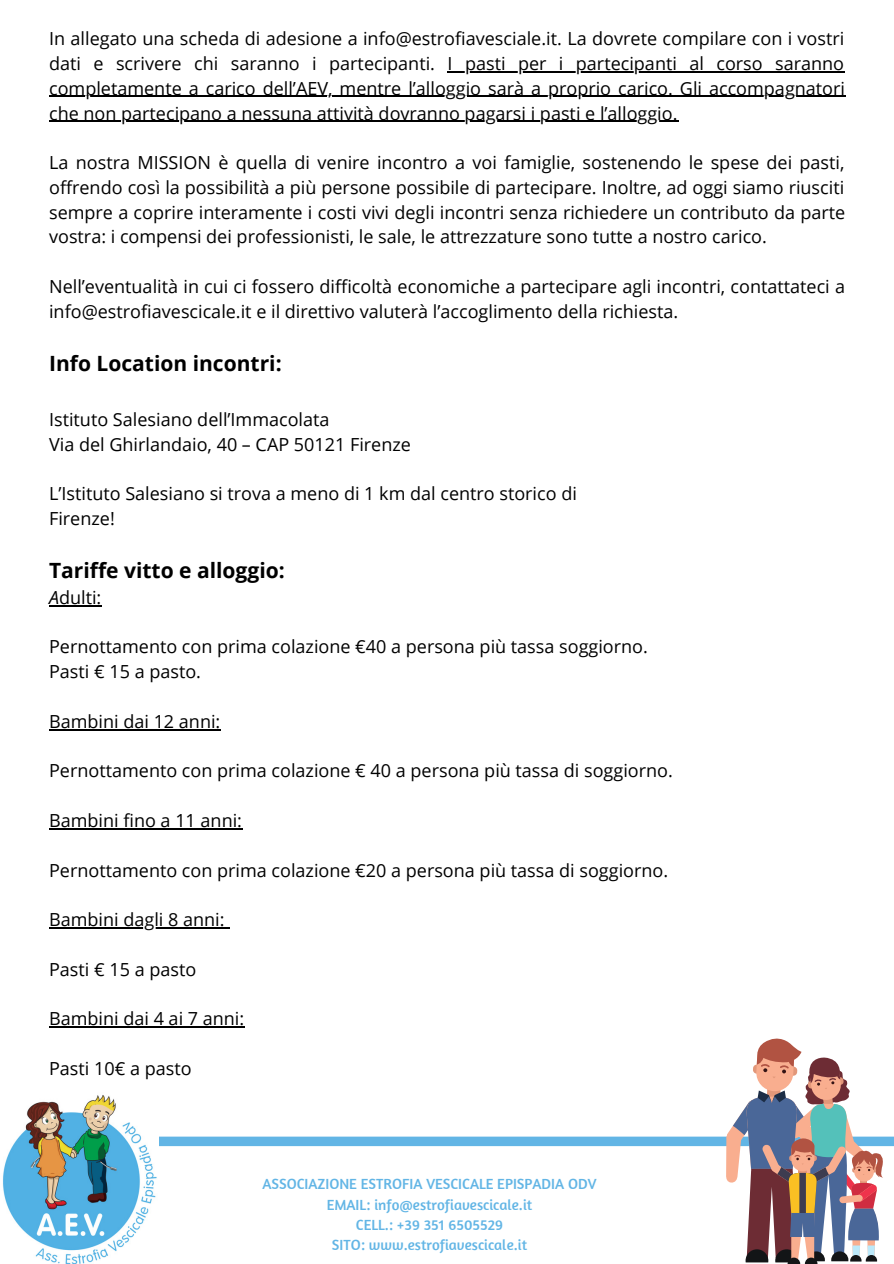
<style>
.page{position:relative;width:894px;height:1264px;background:#fff}
.page>*{position:absolute;margin:0;border:0;box-sizing:border-box;transform-origin:0 0}
.t1{font:700 21px "Open Sans";color:#000}
.t2{font:18px/24.8px "Open Sans";color:#000;text-align:justify}
.t3{font:15px "Amaranth";color:#62b5e5}
.s1{font-style:italic}
</style>
<div class="page">
<svg style="left:3px;top:1038px;width:890px;height:225px"></svg>
<hr style="left:447px;top:71px;width:328px;height:1px;background:#000">
<hr style="left:775px;top:71px;width:69px;height:1px;background:#000">
<hr style="left:49px;top:96px;width:795px;height:1px;background:#000">
<hr style="left:49px;top:121px;width:629px;height:1px;background:#000">
<hr style="left:59px;top:605px;width:42px;height:1px;background:#000">
<hr style="left:49px;top:729px;width:171px;height:1px;background:#000">
<hr style="left:49px;top:828px;width:193px;height:1px;background:#000">
<hr style="left:49px;top:927px;width:176px;height:1px;background:#000">
<hr style="left:49px;top:1026px;width:195px;height:1px;background:#000">
<p class="t2" style="left:49px;top:26px;width:797px">In allegato una scheda di adesione a info@estrofiavesciale.it. La dovrete compilare con i vostri dati e scrivere chi saranno i partecipanti. I pasti per i partecipanti al corso saranno completamente a carico dell’AEV, mentre l’alloggio sarà a proprio carico. Gli accompagnatori che non partecipano a nessuna attività dovranno pagarsi i pasti e l’alloggio.</p>
<p class="t2" style="left:49px;top:150px;width:797px">La nostra MISSION è quella di venire incontro a voi famiglie, sostenendo le spese dei pasti, offrendo così la possibilità a più persone possibile di partecipare. Inoltre, ad oggi siamo riusciti sempre a coprire interamente i costi vivi degli incontri senza richiedere un contributo da parte vostra: i compensi dei professionisti, le sale, le attrezzature sono tutte a nostro carico.</p>
<p class="t2" style="left:49px;top:274px;width:797px">Nell’eventualità in cui ci fossero difficoltà economiche a partecipare agli incontri, contattateci a info@estrofiavescicale.it e il direttivo valuterà l’accoglimento della richiesta.</p>
<p class="t1" style="left:49px;top:348px;width:234px">Info Location incontri:</p>
<p class="t2" style="left:49px;top:406px;width:282px">Istituto Salesiano dell’Immacolata</p>
<p class="t2" style="left:49px;top:431px;width:363px">Via del Ghirlandaio, 40 – CAP 50121 Firenze</p>
<p class="t2" style="left:49px;top:481px;width:529px">L’Istituto Salesiano si trova a meno di 1 km dal centro storico di</p>
<p class="t2" style="left:49px;top:505px;width:67px">Firenze!</p>
<p class="t1" style="left:49px;top:555px;width:237px">Tariffe vitto e alloggio:</p>
<p class="t2" style="left:49px;top:584px;width:54px"><span class="s1">A</span>dulti:</p>
<p class="t2" style="left:49px;top:634px;width:600px">Pernottamento con prima colazione €40 a persona più tassa soggiorno.</p>
<p class="t2" style="left:49px;top:659px;width:153px">Pasti € 15 a pasto.</p>
<p class="t2" style="left:49px;top:708px;width:173px">Bambini dai 12 anni:</p>
<p class="t2" style="left:49px;top:758px;width:625px">Pernottamento con prima colazione € 40 a persona più tassa di soggiorno.</p>
<p class="t2" style="left:49px;top:807px;width:194px">Bambini fino a 11 anni:</p>
<p class="t2" style="left:49px;top:857px;width:620px">Pernottamento con prima colazione €20 a persona più tassa di soggiorno.</p>
<p class="t2" style="left:49px;top:906px;width:177px">Bambini dagli 8 anni:</p>
<p class="t2" style="left:49px;top:956px;width:149px">Pasti € 15 a pasto</p>
<p class="t2" style="left:49px;top:1005px;width:197px">Bambini dai 4 ai 7 anni:</p>
<p class="t2" style="left:49px;top:1055px;width:144px">Pasti 10€ a pasto</p>
<p class="t3" style="left:262px;top:1174px;width:335px">ASSOCIAZIONE ESTROFIA VESCICALE EPISPADIA ODV</p>
<p class="t3" style="left:326px;top:1194px;width:207px">EMAIL: info@estrofiavescicale.it</p>
<p class="t3" style="left:356px;top:1215px;width:149px">CELL.: +39 351 6505529</p>
<p class="t3" style="left:332px;top:1235px;width:197px">SITO: www.estrofiavescicale.it</p>
</div>
